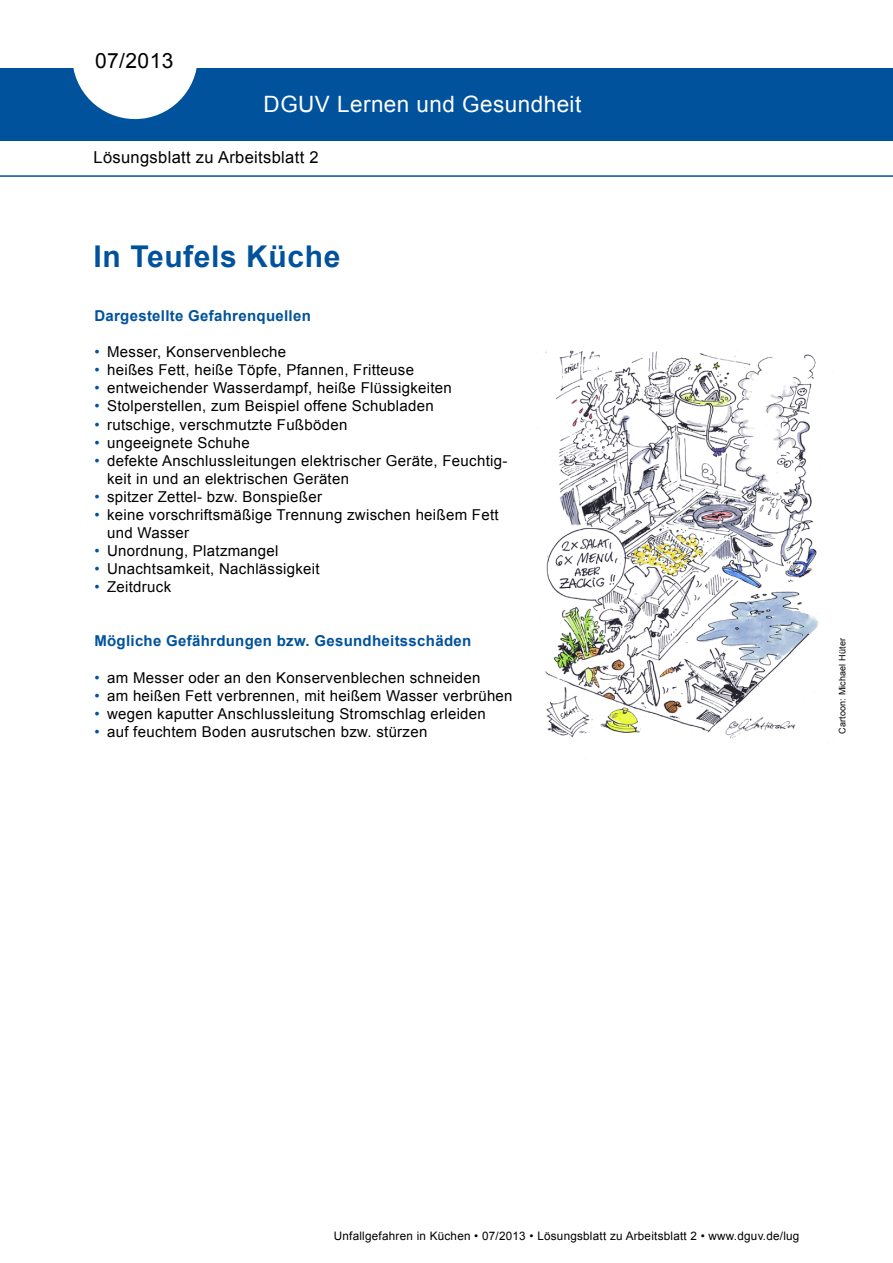
<style>
.page{position:relative;width:893px;height:1263px;background:#fff}
.page>*{position:absolute;margin:0;border:0;box-sizing:border-box;transform-origin:0 0}
.t1{font:700 30px "Arial";letter-spacing:.02em;color:#00529c}
.t2{font:22.5px "Arial";letter-spacing:.02em;color:#fff}
.t3{font:21px "Arial";letter-spacing:.02em;color:#000}
.t4{font:16.5px "Arial";letter-spacing:.02em;color:#000}
.t5{font:15px/18px "Arial";letter-spacing:.02em;color:#000}
.t6{font:700 15px "Arial";letter-spacing:.02em;color:#00529c}
.t7{font:11.7px "Arial";letter-spacing:.02em;color:#000}
.t8{font:9px "Arial";letter-spacing:.015em;color:#000}
.s1{color:#00529c}
</style>
<div class="page">
<div style="left:0;top:68px;width:893px;height:72px;background:#00529c"></div>
<svg style="left:73px;top:68px;width:124px;height:51px"></svg>
<hr style="left:0;top:175px;width:893px;height:2px;background:#00529c">
<img style="left:545px;top:350px;width:274px;height:389px">
<h3 class="t3" style="left:95px;top:47px;width:80px">07/2013</h3>
<h2 class="t2" style="left:264px;top:89px;width:319px">DGUV Lernen und Gesundheit</h2>
<p class="t4" style="left:94px;top:146px;width:227px">Lösungsblatt zu Arbeitsblatt 2</p>
<h1 class="t1" style="left:94px;top:236px;width:248px">In Teufels Küche</h1>
<p class="t6" style="left:94px;top:306px;width:218px">Dargestellte Gefahrenquellen</p>
<p class="t5" style="left:94px;top:343px;width:193px"><span class="s1">•</span> Messer, Konservenbleche</p>
<p class="t5" style="left:94px;top:361px;width:321px"><span class="s1">•</span> heißes Fett, heiße Töpfe, Pfannen, Fritteuse</p>
<p class="t5" style="left:94px;top:379px;width:359px"><span class="s1">•</span> entweichender Wasserdampf, heiße Flüssigkeiten</p>
<p class="t5" style="left:94px;top:397px;width:341px"><span class="s1">•</span> Stolperstellen, zum Beispiel offene Schubladen</p>
<p class="t5" style="left:94px;top:415px;width:254px"><span class="s1">•</span> rutschige, verschmutzte Fußböden</p>
<p class="t5" style="left:94px;top:433px;width:157px"><span class="s1">•</span> ungeeignete Schuhe</p>
<p class="t5" style="left:107px;top:452px;width:402px;text-indent:-13px"><span class="s1">•</span> defekte Anschlussleitungen elektrischer Geräte, Feuchtig&shy;keit in und an elektrischen Geräten</p>
<p class="t5" style="left:94px;top:488px;width:229px"><span class="s1">•</span> spitzer Zettel- bzw. Bonspießer</p>
<p class="t5" style="left:107px;top:506px;width:393px;text-indent:-13px"><span class="s1">•</span> keine vorschriftsmäßige Trennung zwischen heißem Fett und Wasser</p>
<p class="t5" style="left:94px;top:542px;width:186px"><span class="s1">•</span> Unordnung, Platzmangel</p>
<p class="t5" style="left:94px;top:560px;width:227px"><span class="s1">•</span> Unachtsamkeit, Nachlässigkeit</p>
<p class="t5" style="left:94px;top:578px;width:78px"><span class="s1">•</span> Zeitdruck</p>
<p class="t6" style="left:94px;top:631px;width:378px">Mögliche Gefährdungen bzw. Gesundheitsschäden</p>
<p class="t5" style="left:94px;top:668px;width:388px"><span class="s1">•</span> am Messer oder an den Konservenblechen schneiden</p>
<p class="t5" style="left:94px;top:686px;width:420px"><span class="s1">•</span> am heißen Fett verbrennen, mit heißem Wasser verbrühen</p>
<p class="t5" style="left:94px;top:705px;width:393px"><span class="s1">•</span> wegen kaputter Anschlussleitung Stromschlag erleiden</p>
<p class="t5" style="left:94px;top:723px;width:335px"><span class="s1">•</span> auf feuchtem Boden ausrutschen bzw. stürzen</p>
<p class="t8" style="left:836px;top:733px;width:97px;rotate:-90deg">Cartoon: Michael Hüter</p>
<p class="t7" style="left:334px;top:1228px;width:467px">Unfallgefahren in Küchen • 07/2013 • Lösungsblatt zu Arbeitsblatt 2 • www.dguv.de/lug</p>
</div>
